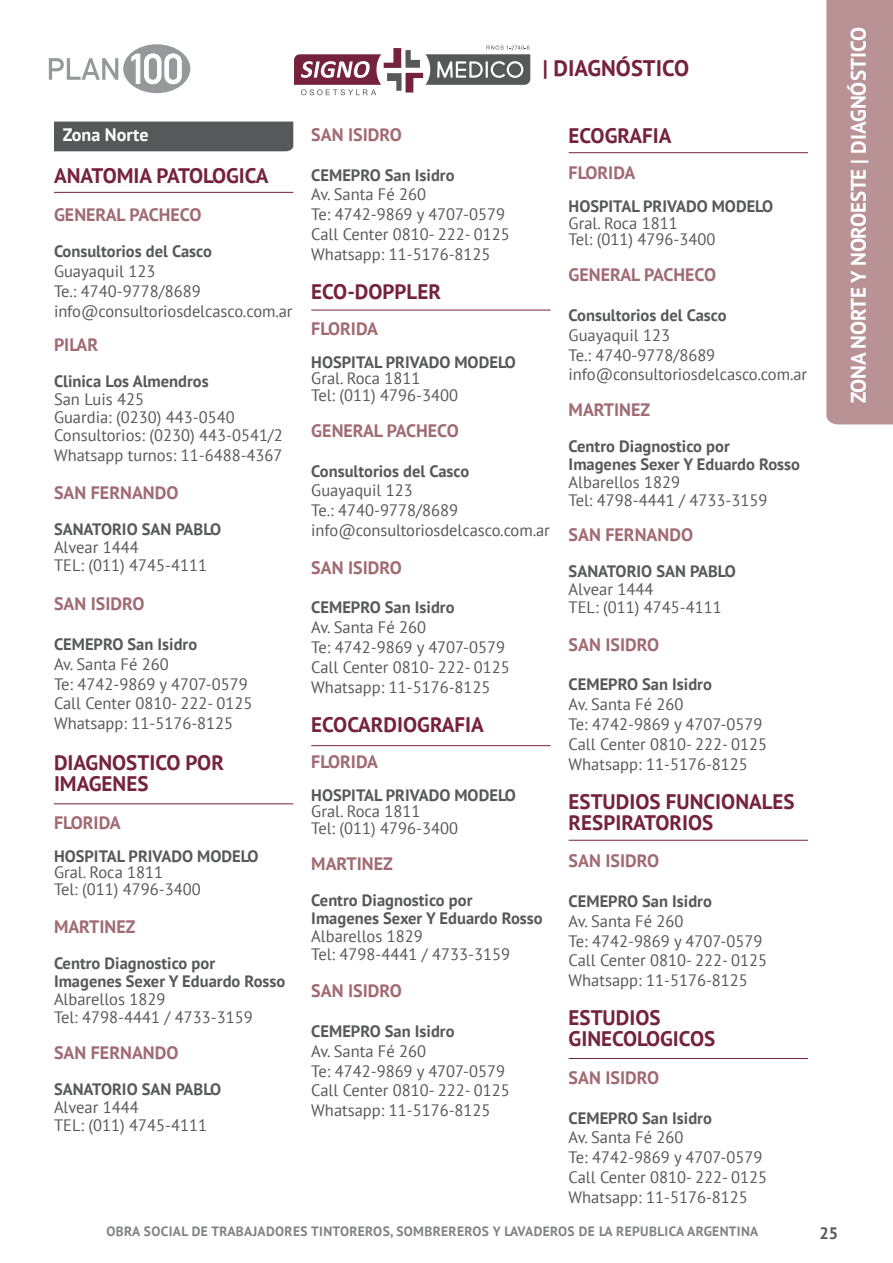
<style>
.page{position:relative;width:893px;height:1263px;background:#fff}
.page>*{position:absolute;margin:0;border:0;box-sizing:border-box;transform-origin:0 0}
.t1{font:700 22.5px "PT Sans";color:#75223d}
.t2{font:700 21px "PT Sans";color:#75223d}
.t3{font:700 21px "PT Sans";letter-spacing:-.01em;color:#fff}
.t4{font:700 18px "PT Sans";color:#a06b72}
.t5{font:700 18px "PT Sans";color:#fff}
.t6{font:16.5px "PT Sans";color:#57585a}
.t7{font:700 16.5px "PT Sans";color:#57585a}
.t8{font:700 13.5px "PT Sans";letter-spacing:.025em;color:#808285}
</style>
<div class="page">
<svg style="left:294px;top:46px;width:236px;height:49px"></svg>
<svg style="left:49px;top:44px;width:141px;height:49px"></svg>
<div style="left:54px;top:122px;width:239px;height:29px;background:#57585a"></div>
<div style="left:826px;top:0;width:67px;height:424px;background:#b99296"></div>
<hr style="left:54px;top:192px;width:239px;height:1px;background:#75223d">
<hr style="left:311px;top:310px;width:240px;height:1px;background:#75223d">
<hr style="left:311px;top:745px;width:240px;height:1px;background:#75223d">
<hr style="left:54px;top:803px;width:239px;height:1px;background:#75223d">
<hr style="left:569px;top:152px;width:239px;height:1px;background:#75223d">
<hr style="left:569px;top:840px;width:239px;height:1px;background:#75223d">
<hr style="left:569px;top:1058px;width:239px;height:1px;background:#75223d">
<p class="t1" style="left:543px;top:54px;width:148px">| DIAGNÓSTICO</p>
<p class="t5" style="left:63px;top:123px;width:87px">Zona Norte</p>
<p class="t2" style="left:54px;top:162px;width:216px">ANATOMIA PATOLOGICA</p>
<p class="t4" style="left:54px;top:203px;width:149px">GENERAL PACHECO</p>
<p class="t7" style="left:54px;top:240px;width:159px">Consultorios del Casco</p>
<p class="t6" style="left:54px;top:261px;width:103px">Guayaquil 123</p>
<p class="t6" style="left:54px;top:280px;width:148px">Te.: 4740-9778/8689</p>
<p class="t6" style="left:54px;top:300px;width:240px">info@consultoriosdelcasco.com.ar</p>
<p class="t4" style="left:54px;top:333px;width:46px">PILAR</p>
<p class="t7" style="left:54px;top:370px;width:156px">Clinica Los Almendros</p>
<p class="t6" style="left:54px;top:389px;width:92px">San Luis 425</p>
<p class="t6" style="left:54px;top:407px;width:182px">Guardia: (0230) 443-0540</p>
<p class="t6" style="left:54px;top:425px;width:230px">Consultorios: (0230) 443-0541/2</p>
<p class="t6" style="left:54px;top:444px;width:230px">Whatsapp turnos: 11-6488-4367</p>
<p class="t4" style="left:54px;top:480px;width:126px">SAN FERNANDO</p>
<p class="t7" style="left:54px;top:518px;width:169px">SANATORIO SAN PABLO</p>
<p class="t6" style="left:54px;top:536px;width:86px">Alvear 1444</p>
<p class="t6" style="left:54px;top:554px;width:155px">TEL: (011) 4745-4111</p>
<p class="t4" style="left:54px;top:592px;width:92px">SAN ISIDRO</p>
<p class="t7" style="left:54px;top:633px;width:145px">CEMEPRO San Isidro</p>
<p class="t6" style="left:54px;top:653px;width:116px">Av. Santa Fé 260</p>
<p class="t6" style="left:54px;top:673px;width:195px">Te: 4742-9869 y 4707-0579</p>
<p class="t6" style="left:54px;top:693px;width:200px">Call Center 0810- 222- 0125</p>
<p class="t6" style="left:54px;top:713px;width:181px">Whatsapp: 11-5176-8125</p>
<p class="t2" style="left:54px;top:749px;width:171px">DIAGNOSTICO POR</p>
<p class="t2" style="left:54px;top:770px;width:96px">IMAGENES</p>
<p class="t4" style="left:54px;top:810px;width:68px">FLORIDA</p>
<p class="t7" style="left:54px;top:845px;width:206px">HOSPITAL PRIVADO MODELO</p>
<p class="t6" style="left:54px;top:862px;width:111px">Gral. Roca 1811</p>
<p class="t6" style="left:54px;top:878px;width:148px">Tel: (011) 4796-3400</p>
<p class="t4" style="left:54px;top:914px;width:83px">MARTINEZ</p>
<p class="t7" style="left:54px;top:952px;width:163px">Centro Diagnostico por</p>
<p class="t7" style="left:54px;top:970px;width:233px">Imagenes Sexer Y Eduardo Rosso</p>
<p class="t6" style="left:54px;top:988px;width:113px">Albarellos 1829</p>
<p class="t6" style="left:54px;top:1006px;width:200px">Tel: 4798-4441 / 4733-3159</p>
<p class="t4" style="left:54px;top:1040px;width:126px">SAN FERNANDO</p>
<p class="t7" style="left:54px;top:1078px;width:169px">SANATORIO SAN PABLO</p>
<p class="t6" style="left:54px;top:1096px;width:86px">Alvear 1444</p>
<p class="t6" style="left:54px;top:1114px;width:155px">TEL: (011) 4745-4111</p>
<p class="t4" style="left:311px;top:123px;width:92px">SAN ISIDRO</p>
<p class="t7" style="left:311px;top:164px;width:145px">CEMEPRO San Isidro</p>
<p class="t6" style="left:311px;top:184px;width:116px">Av. Santa Fé 260</p>
<p class="t6" style="left:311px;top:204px;width:195px">Te: 4742-9869 y 4707-0579</p>
<p class="t6" style="left:311px;top:224px;width:200px">Call Center 0810- 222- 0125</p>
<p class="t6" style="left:311px;top:243px;width:181px">Whatsapp: 11-5176-8125</p>
<p class="t2" style="left:311px;top:278px;width:131px">ECO-DOPPLER</p>
<p class="t4" style="left:311px;top:317px;width:68px">FLORIDA</p>
<p class="t7" style="left:311px;top:351px;width:206px">HOSPITAL PRIVADO MODELO</p>
<p class="t6" style="left:311px;top:368px;width:111px">Gral. Roca 1811</p>
<p class="t6" style="left:311px;top:384px;width:148px">Tel: (011) 4796-3400</p>
<p class="t4" style="left:311px;top:419px;width:149px">GENERAL PACHECO</p>
<p class="t7" style="left:311px;top:460px;width:159px">Consultorios del Casco</p>
<p class="t6" style="left:311px;top:480px;width:103px">Guayaquil 123</p>
<p class="t6" style="left:311px;top:500px;width:148px">Te.: 4740-9778/8689</p>
<p class="t6" style="left:311px;top:519px;width:240px">info@consultoriosdelcasco.com.ar</p>
<p class="t4" style="left:311px;top:555px;width:92px">SAN ISIDRO</p>
<p class="t7" style="left:311px;top:596px;width:145px">CEMEPRO San Isidro</p>
<p class="t6" style="left:311px;top:617px;width:116px">Av. Santa Fé 260</p>
<p class="t6" style="left:311px;top:636px;width:195px">Te: 4742-9869 y 4707-0579</p>
<p class="t6" style="left:311px;top:656px;width:200px">Call Center 0810- 222- 0125</p>
<p class="t6" style="left:311px;top:676px;width:181px">Whatsapp: 11-5176-8125</p>
<p class="t2" style="left:311px;top:710px;width:174px">ECOCARDIOGRAFIA</p>
<p class="t4" style="left:311px;top:749px;width:68px">FLORIDA</p>
<p class="t7" style="left:311px;top:784px;width:206px">HOSPITAL PRIVADO MODELO</p>
<p class="t6" style="left:311px;top:801px;width:111px">Gral. Roca 1811</p>
<p class="t6" style="left:311px;top:817px;width:148px">Tel: (011) 4796-3400</p>
<p class="t4" style="left:311px;top:851px;width:83px">MARTINEZ</p>
<p class="t7" style="left:311px;top:889px;width:163px">Centro Diagnostico por</p>
<p class="t7" style="left:311px;top:907px;width:233px">Imagenes Sexer Y Eduardo Rosso</p>
<p class="t6" style="left:311px;top:925px;width:113px">Albarellos 1829</p>
<p class="t6" style="left:311px;top:943px;width:200px">Tel: 4798-4441 / 4733-3159</p>
<p class="t4" style="left:311px;top:979px;width:92px">SAN ISIDRO</p>
<p class="t7" style="left:311px;top:1020px;width:145px">CEMEPRO San Isidro</p>
<p class="t6" style="left:311px;top:1040px;width:116px">Av. Santa Fé 260</p>
<p class="t6" style="left:311px;top:1060px;width:195px">Te: 4742-9869 y 4707-0579</p>
<p class="t6" style="left:311px;top:1080px;width:200px">Call Center 0810- 222- 0125</p>
<p class="t6" style="left:311px;top:1100px;width:181px">Whatsapp: 11-5176-8125</p>
<p class="t2" style="left:569px;top:122px;width:104px">ECOGRAFIA</p>
<p class="t4" style="left:569px;top:161px;width:68px">FLORIDA</p>
<p class="t7" style="left:569px;top:196px;width:206px">HOSPITAL PRIVADO MODELO</p>
<p class="t6" style="left:569px;top:212px;width:111px">Gral. Roca 1811</p>
<p class="t6" style="left:569px;top:229px;width:148px">Tel: (011) 4796-3400</p>
<p class="t4" style="left:569px;top:263px;width:149px">GENERAL PACHECO</p>
<p class="t7" style="left:569px;top:304px;width:159px">Consultorios del Casco</p>
<p class="t6" style="left:569px;top:324px;width:103px">Guayaquil 123</p>
<p class="t6" style="left:569px;top:344px;width:148px">Te.: 4740-9778/8689</p>
<p class="t6" style="left:569px;top:364px;width:240px">info@consultoriosdelcasco.com.ar</p>
<p class="t4" style="left:569px;top:398px;width:83px">MARTINEZ</p>
<p class="t7" style="left:569px;top:436px;width:163px">Centro Diagnostico por</p>
<p class="t7" style="left:569px;top:454px;width:233px">Imagenes Sexer Y Eduardo Rosso</p>
<p class="t6" style="left:569px;top:472px;width:113px">Albarellos 1829</p>
<p class="t6" style="left:569px;top:490px;width:200px">Tel: 4798-4441 / 4733-3159</p>
<p class="t4" style="left:569px;top:523px;width:126px">SAN FERNANDO</p>
<p class="t7" style="left:569px;top:560px;width:169px">SANATORIO SAN PABLO</p>
<p class="t6" style="left:569px;top:578px;width:86px">Alvear 1444</p>
<p class="t6" style="left:569px;top:596px;width:155px">TEL: (011) 4745-4111</p>
<p class="t4" style="left:569px;top:632px;width:92px">SAN ISIDRO</p>
<p class="t7" style="left:569px;top:673px;width:145px">CEMEPRO San Isidro</p>
<p class="t6" style="left:569px;top:694px;width:116px">Av. Santa Fé 260</p>
<p class="t6" style="left:569px;top:713px;width:195px">Te: 4742-9869 y 4707-0579</p>
<p class="t6" style="left:569px;top:733px;width:200px">Call Center 0810- 222- 0125</p>
<p class="t6" style="left:569px;top:753px;width:181px">Whatsapp: 11-5176-8125</p>
<p class="t2" style="left:569px;top:787px;width:228px">ESTUDIOS FUNCIONALES</p>
<p class="t2" style="left:569px;top:808px;width:146px">RESPIRATORIOS</p>
<p class="t4" style="left:569px;top:849px;width:92px">SAN ISIDRO</p>
<p class="t7" style="left:569px;top:890px;width:145px">CEMEPRO San Isidro</p>
<p class="t6" style="left:569px;top:910px;width:116px">Av. Santa Fé 260</p>
<p class="t6" style="left:569px;top:930px;width:195px">Te: 4742-9869 y 4707-0579</p>
<p class="t6" style="left:569px;top:950px;width:200px">Call Center 0810- 222- 0125</p>
<p class="t6" style="left:569px;top:970px;width:181px">Whatsapp: 11-5176-8125</p>
<p class="t2" style="left:569px;top:1004px;width:93px">ESTUDIOS</p>
<p class="t2" style="left:569px;top:1025px;width:148px">GINECOLOGICOS</p>
<p class="t4" style="left:569px;top:1066px;width:92px">SAN ISIDRO</p>
<p class="t7" style="left:569px;top:1107px;width:145px">CEMEPRO San Isidro</p>
<p class="t6" style="left:569px;top:1127px;width:116px">Av. Santa Fé 260</p>
<p class="t6" style="left:569px;top:1147px;width:195px">Te: 4742-9869 y 4707-0579</p>
<p class="t6" style="left:569px;top:1166px;width:200px">Call Center 0810- 222- 0125</p>
<p class="t6" style="left:569px;top:1186px;width:181px">Whatsapp: 11-5176-8125</p>
<p class="t8" style="left:107px;top:1222px;width:653px">OBRA SOCIAL DE TRABAJADORES TINTOREROS, SOMBREREROS Y LAVADEROS DE LA REPUBLICA ARGENTINA</p>
<p class="t7" style="left:819px;top:1222px;width:20px">25</p>
<p class="t3" style="left:844px;top:403px;width:377px;rotate:-90deg">ZONA NORTE Y NOROESTE | DIAGNÓSTICO</p>
</div>
